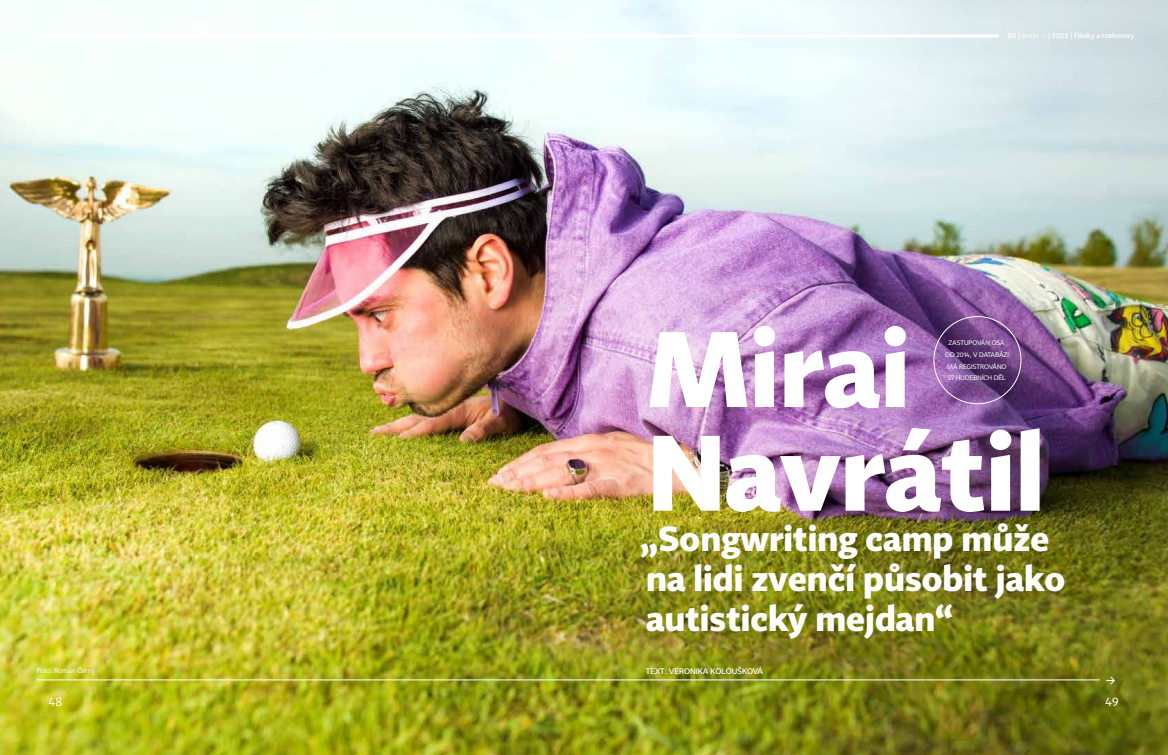
<style>
.page{position:relative;width:1168px;height:755px;background:#fff}
.page>*{position:absolute;margin:0;border:0;box-sizing:border-box;transform-origin:0 0}
.t1{font:700 105.3px/103.5px "Tabac Sans";color:#fff}
.t2{font:700 34.4px/40.2px "Tabac Sans";color:#fff}
.t3{font:12.5px "Tabac Sans";color:#fff}
.t4{font:12px "Tabac Sans";color:#fff}
.t5{font:500 8px "Tabac Sans";color:#fff}
.t6{font:600 7px "Tabac Sans";color:#fff}
.t7{font:7px "Tabac Sans";color:#fff}
.t8{font:6.5px/11.5px "Tabac Sans";color:#fff;text-align:center}
</style>
<div class="page">
<img style="left:0;top:0;width:1168px;height:754px">
<hr style="left:37px;top:34px;width:962px;height:3px;background:#fff">
<hr style="left:37px;top:679px;width:1063px;height:1px;background:#fff">
<svg style="left:1022px;top:33px;width:24px;height:5px"></svg>
<p class="t6" style="left:1008px;top:31px;width:14px">02 |</p>
<p class="t6" style="left:1048px;top:31px;width:88px">| 2022 | články a rozhovory</p>
<p class="t7" style="left:37px;top:666px;width:60px">Foto: Roman Černý</p>
<h1 class="t1" style="left:647px;top:317px;width:399px">Mirai<br>Navrátil</h1>
<p class="t2" style="left:640px;top:518px;width:427px">„Songwriting camp může na lidi zvenčí působit jako autistický mejdan“</p>
<p class="t8" style="left:945px;top:337px;width:65px">ZASTUPOVÁN OSA<br>OD 2014, V DATABÁZI<br>MÁ REGISTROVÁNO<br>57 HUDEBNÍCH DĚL</p>
<p class="t5" style="left:646px;top:665px;width:119px">TEXT: VERONIKA KOLOUŠKOVÁ</p>
<p class="t3" style="left:1106px;top:672px;width:11px">→</p>
<p class="t4" style="left:49px;top:693px;width:15px">48</p>
<p class="t4" style="left:1106px;top:693px;width:15px">49</p>
</div>
